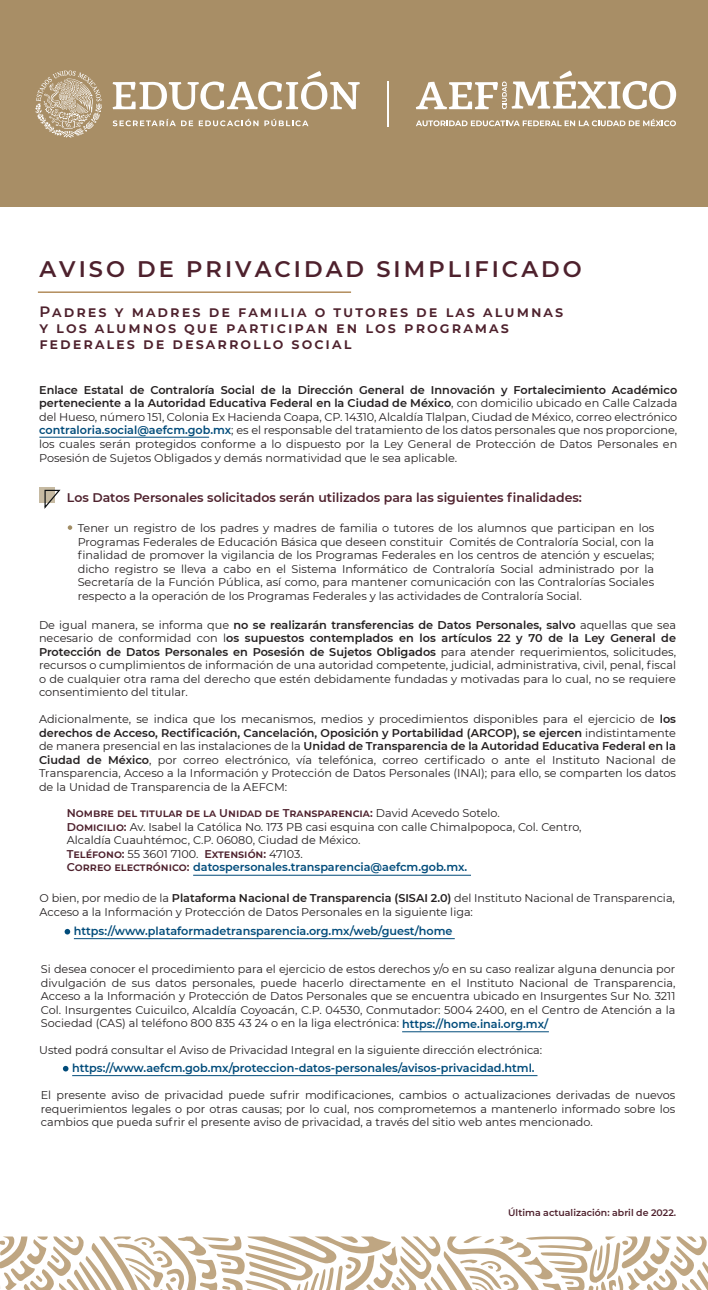
<style>
.page{position:relative;width:708px;height:1290px;background:#fff}
.page>*{position:absolute;margin:0;border:0;box-sizing:border-box;transform-origin:0 0}
.t1{font:600 22.5px "Montserrat";letter-spacing:.135em;color:#4e212d}
.t2{font:600 15px/16.2px "Montserrat";letter-spacing:.135em;color:#4e212d}
.t3{font:600 12.5px "Montserrat";color:#4e212d}
.t4{font:11.25px/13.5px "Montserrat";color:#231f20;text-align:justify}
.t5{font:600 11.25px "Montserrat";color:#004b7a}
.t6{font:600 9.38px "Montserrat";color:#4e212d}
.s1{font-weight:600}
.s2{font-weight:600;color:#004b7a}
.s3{font-weight:600;color:#4e212d}
</style>
<div class="page">
<div style="left:1px;top:0;width:707px;height:207px;background:#a88e66"></div>
<hr style="left:387px;top:81px;width:1px;height:46px;background:#fff">
<svg style="left:416px;top:70px;width:260px;height:39px"></svg>
<svg style="left:416px;top:119px;width:260px;height:7px"></svg>
<svg style="left:113px;top:71px;width:247px;height:39px"></svg>
<svg style="left:113px;top:119px;width:80px;height:7px"></svg>
<svg style="left:199px;top:119px;width:59px;height:7px"></svg>
<svg style="left:264px;top:119px;width:44px;height:7px"></svg>
<svg style="left:35px;top:70px;width:67px;height:68px"></svg>
<hr style="left:38px;top:291px;width:313px;height:2px;background:#b28d5c">
<hr style="left:39px;top:437px;width:170px;height:1px;background:#004b7a">
<svg style="left:68px;top:525px;width:4px;height:5px"></svg>
<hr style="left:193px;top:875px;width:278px;height:1px;background:#004b7a">
<hr style="left:74px;top:938px;width:381px;height:1px;background:#004b7a">
<svg style="left:65px;top:928px;width:5px;height:6px"></svg>
<hr style="left:402px;top:1031px;width:147px;height:1px;background:#004b7a">
<hr style="left:72px;top:1075px;width:465px;height:1px;background:#004b7a">
<svg style="left:63px;top:1065px;width:5px;height:6px"></svg>
<svg style="left:0;top:1236px;width:708px;height:53px"></svg>
<div style="left:39px;top:487px;width:16px;height:16px;background:#c6baa2"></div>
<svg style="left:44px;top:489px;width:17px;height:20px"></svg>
<h1 class="t1" style="left:39px;top:253px;width:544px">AVISO DE PRIVACIDAD SIMPLIFICADO</h1>
<h2 class="t2" style="left:39px;top:302px;width:525px">PADRES Y MADRES DE FAMILIA O TUTORES DE LAS ALUMNAS<br>Y LOS ALUMNOS QUE PARTICIPAN EN LOS PROGRAMAS<br>FEDERALES DE DESARROLLO SOCIAL</h2>
<p class="t4" style="left:39px;top:383px;width:639px"><span class="s1">Enlace Estatal de Contraloría Social de la Dirección General de Innovación y Fortalecimiento Académico perteneciente a la Autoridad Educativa Federal en la Ciudad de México</span>, con domicilio ubicado en Calle Calzada del Hueso, número 151, Colonia Ex Hacienda Coapa, CP. 14310, Alcaldía Tlalpan, Ciudad de México, correo electrónico <span class="s2">contraloria.social@aefcm.gob.mx</span>; es el responsable del tratamiento de los datos personales que nos proporcione, los cuales serán protegidos conforme a lo dispuesto por la Ley General de Protección de Datos Personales en Posesión de Sujetos Obligados y demás normatividad que le sea aplicable.</p>
<p class="t3" style="left:67px;top:488px;width:516px">Los Datos Personales solicitados serán utilizados para las siguientes finalidades:</p>
<p class="t4" style="left:78px;top:521px;width:578px">Tener un registro de los padres y madres de familia o tutores de los alumnos que participan en los Programas Federales de Educación Básica que deseen constituir Comités de Contraloría Social, con la finalidad de promover la vigilancia de los Programas Federales en los centros de atención y escuelas; dicho registro se lleva a cabo en el Sistema Informático de Contraloría Social administrado por la Secretaría de la Función Pública, así como, para mantener comunicación con las Contralorías Sociales respecto a la operación de los Programas Federales y las actividades de Contraloría Social.</p>
<p class="t4" style="left:39px;top:617px;width:638px">De igual manera, se informa que <span class="s1">no se realizarán transferencias de Datos Personales, salvo</span> aquellas que sea necesario de conformidad con l<span class="s1">os supuestos contemplados en los artículos 22 y 70 de la Ley General de Protección de Datos Personales en Posesión de Sujetos Obligados</span> para atender requerimientos, solicitudes, recursos o cumplimientos de información de una autoridad competente, judicial, administrativa, civil, penal, fiscal o de cualquier otra rama del derecho que estén debidamente fundadas y motivadas para lo cual, no se requiere consentimiento del titular.</p>
<p class="t4" style="left:39px;top:712px;width:638px">Adicionalmente, se indica que los mecanismos, medios y procedimientos disponibles para el ejercicio de <span class="s1">los derechos de Acceso, Rectificación, Cancelación, Oposición y Portabilidad (ARCOP), se ejercen</span> indistintamente de manera presencial en las instalaciones de la <span class="s1">Unidad de Transparencia de la Autoridad Educativa Federal en la Ciudad de México</span>, por correo electrónico, vía telefónica, correo certificado o ante el Instituto Nacional de Transparencia, Acceso a la Información y Protección de Datos Personales (INAI); para ello, se comparten los datos de la Unidad de Transparencia de la AEFCM:</p>
<p class="t4" style="left:67px;top:806px;width:516px;text-align:left"><span class="s3">NOMBRE DEL TITULAR DE LA UNIDAD DE TRANSPARENCIA:</span> David Acevedo Sotelo.<br><span class="s3">DOMICILIO:</span> Av. Isabel la Católica No. 173 PB casi esquina con calle Chimalpopoca, Col. Centro, Alcaldía Cuauhtémoc, C.P. 06080, Ciudad de México.<br><span class="s3">TELÉFONO:</span> 55 3601 7100. <span class="s3">EXTENSIÓN:</span> 47103.<br><span class="s3">CORREO ELECTRÓNICO:</span> <span class="s2">datospersonales.transparencia@aefcm.gob.mx.</span></p>
<p class="t4" style="left:40px;top:891px;width:636px">O bien, por medio de la <span class="s1">Plataforma Nacional de Transparencia (SISAI 2.0)</span> del Instituto Nacional de Transparencia,<br>Acceso a la Información y Protección de Datos Personales en la siguiente liga:</p>
<p class="t5" style="left:74px;top:923px;width:380px">https://www.plataformadetransparencia.org.mx/web/guest/home</p>
<p class="t4" style="left:41px;top:961px;width:636px">Si desea conocer el procedimiento para el ejercicio de estos derechos y/o en su caso realizar alguna denuncia por divulgación de sus datos personales, puede hacerlo directamente en el Instituto Nacional de Transparencia, Acceso a la Información y Protección de Datos Personales que se encuentra ubicado en Insurgentes Sur No. 3211<br>Col. Insurgentes Cuicuilco, Alcaldía Coyoacán, C.P. 04530, Conmutador: 5004 2400, en el Centro de Atención a la Sociedad (CAS) al teléfono 800 835 43 24 o en la liga electrónica: <span class="s2">https://home.inai.org.mx/</span></p>
<p class="t4" style="left:39px;top:1042px;width:504px">Usted podrá consultar el Aviso de Privacidad Integral en la siguiente dirección electrónica:</p>
<p class="t5" style="left:72px;top:1059px;width:464px">https://www.aefcm.gob.mx/proteccion-datos-personales/avisos-privacidad.html.</p>
<p class="t4" style="left:41px;top:1087px;width:636px">El presente aviso de privacidad puede sufrir modificaciones, cambios o actualizaciones derivadas de nuevos requerimientos legales o por otras causas; por lo cual, nos comprometemos a mantenerlo informado sobre los cambios que pueda sufrir el presente aviso de privacidad, a través del sitio web antes mencionado.</p>
<p class="t6" style="left:508px;top:1205px;width:169px">Última actualización: abril de 2022.</p>
</div>
